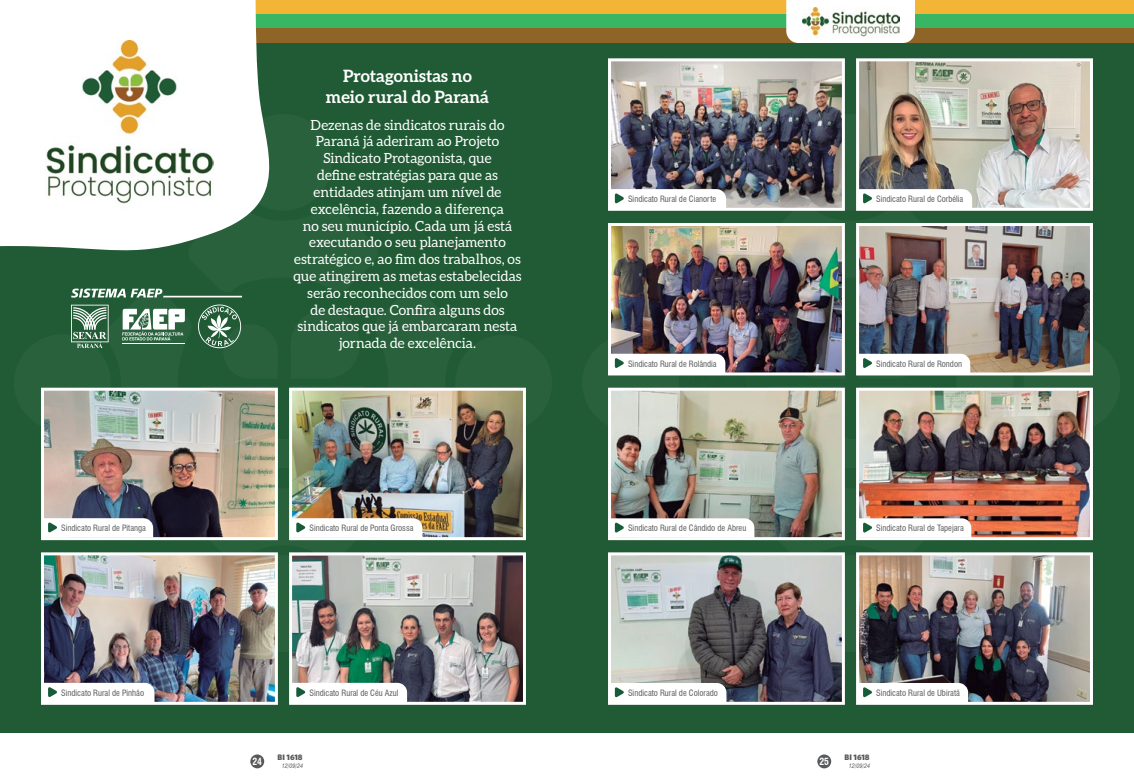
<style>
.page{position:relative;width:1134px;height:780px;background:#fff}
.page>*{position:absolute;margin:0;border:0;box-sizing:border-box;transform-origin:0 0}
.t1{font:700 17px/20.4px "Aleo";color:#fff;text-align:center}
.t2{font:14px/16.8px "Aleo";color:#fff;text-align:center}
.t3{font:700 condensed 9.6px "Swiss 721 BT";color:#fff}
.t4{font:condensed 8.5px "Swiss 721 BT";color:#58595b}
.t5{font:900 8px "Whitney HTF";color:#58595b}
.t6{font:italic condensed 6px "Swiss 721 BT";color:#58595b}
</style>
<div class="page">
<div style="left:250px;top:754px;width:14px;height:14px;background:#58595b;border-radius:50%"></div>
<div style="left:817px;top:754px;width:14px;height:14px;background:#58595b;border-radius:50%"></div>
<div style="left:0;top:0;width:1134px;height:732px;background:#205b35"></div>
<div style="left:235px;top:114px;width:97px;height:97px;background:#28613c;border-radius:50%"></div>
<div style="left:234px;top:555px;width:97px;height:97px;background:#28613c;border-radius:50%"></div>
<div style="left:455px;top:335px;width:97px;height:96px;background:#28613c;border-radius:50%"></div>
<svg style="left:14px;top:334px;width:97px;height:97px"></svg>
<div style="left:803px;top:114px;width:97px;height:97px;background:#28613c;border-radius:50%"></div>
<div style="left:802px;top:555px;width:97px;height:97px;background:#28613c;border-radius:50%"></div>
<div style="left:1023px;top:335px;width:97px;height:96px;background:#28613c;border-radius:50%"></div>
<svg style="left:582px;top:334px;width:97px;height:97px"></svg>
<div style="left:223px;top:0;width:911px;height:14px;background:#f3b536"></div>
<div style="left:223px;top:14px;width:911px;height:15px;background:#39b663"></div>
<div style="left:223px;top:29px;width:911px;height:14px;background:#8e6527"></div>
<svg style="left:0;top:0;width:295px;height:247px;fill:#fff"></svg>
<img style="left:612px;top:62px;width:229px;height:127px">
<div style="left:608px;top:58px;width:237px;height:153px;border:3px solid #fff"></div>
<img style="left:860px;top:62px;width:229px;height:145px">
<div style="left:856px;top:58px;width:237px;height:153px;border:3px solid #fff"></div>
<img style="left:1030px;top:227px;width:59px;height:144px">
<div style="left:856px;top:223px;width:237px;height:152px;border:3px solid #fff"></div>
<img style="left:612px;top:561px;width:229px;height:139px">
<div style="left:608px;top:552px;width:237px;height:152px;border:3px solid #fff"></div>
<img style="left:860px;top:556px;width:229px;height:144px">
<div style="left:856px;top:552px;width:237px;height:152px;border:3px solid #fff"></div>
<img style="left:462px;top:391px;width:60px;height:145px">
<div style="left:289px;top:387px;width:237px;height:153px;border:3px solid #fff"></div>
<img style="left:45px;top:561px;width:229px;height:139px">
<div style="left:41px;top:552px;width:237px;height:152px;border:3px solid #fff"></div>
<img style="left:293px;top:556px;width:229px;height:144px">
<div style="left:289px;top:552px;width:237px;height:152px;border:3px solid #fff"></div>
<img style="left:46px;top:40px;width:167px;height:164px">
<div style="left:786px;top:0;width:129px;height:43px;background:#fff"></div>
<img style="left:802px;top:8px;width:98px;height:30px">
<img style="left:1030px;top:391px;width:59px;height:145px">
<div style="left:856px;top:387px;width:237px;height:153px;border:3px solid #fff"></div>
<img style="left:44px;top:204px;width:418px;height:357px">
<svg style="left:44px;top:682px;width:110px;height:20px;background:#eff1f2"></svg>
<svg style="left:292px;top:682px;width:115px;height:20px;background:#f1f4f3"></svg>
<img style="left:611px;top:189px;width:419px;height:372px">
<div style="left:611px;top:683px;width:115px;height:19px;background:#fff"></div>
<div style="left:859px;top:683px;width:109px;height:19px;background:#fff"></div>
<p class="t1" style="left:326px;top:66px;width:165px">Protagonistas no meio rural do Paraná</p>
<p class="t2" style="left:293px;top:116px;width:230px">Dezenas de sindicatos rurais do<br>Paraná já aderiram ao Projeto<br>Sindicato Protagonista, que<br>define estratégias para que as entidades atinjam um nível de excelência, fazendo a diferença<br>no seu município. Cada um já está executando o seu planejamento estratégico e, ao fim dos trabalhos, os que atingirem as metas estabelecidas serão reconhecidos com um selo<br>de destaque. Confira alguns dos sindicatos que já embarcaram nesta jornada de excelência.</p>
<p class="t4" style="left:628px;top:194px;width:90px">Sindicato Rural de Cianorte</p>
<p class="t4" style="left:876px;top:194px;width:89px">Sindicato Rural de Corbélia</p>
<p class="t4" style="left:628px;top:358px;width:90px">Sindicato Rural de Rolândia</p>
<p class="t4" style="left:876px;top:358px;width:87px">Sindicato Rural de Rondon</p>
<p class="t4" style="left:61px;top:522px;width:86px">Sindicato Rural de Pitanga</p>
<p class="t4" style="left:309px;top:522px;width:106px">Sindicato Rural de Ponta Grossa</p>
<p class="t4" style="left:628px;top:523px;width:120px">Sindicato Rural de Cândido de Abreu</p>
<p class="t4" style="left:876px;top:523px;width:89px">Sindicato Rural de Tapejara</p>
<p class="t4" style="left:61px;top:687px;width:84px">Sindicato Rural de Pinhão</p>
<p class="t4" style="left:309px;top:687px;width:91px">Sindicato Rural de Céu Azul</p>
<p class="t4" style="left:628px;top:687px;width:91px">Sindicato Rural de Colorado</p>
<p class="t4" style="left:876px;top:687px;width:85px">Sindicato Rural de Ubiratã</p>
<p class="t3" style="left:252px;top:755px;width:11px">24</p>
<p class="t5" style="left:278px;top:752px;width:27px">BI 1618</p>
<p class="t6" style="left:282px;top:762px;width:23px">12/09/24</p>
<p class="t3" style="left:819px;top:755px;width:11px">25</p>
<p class="t5" style="left:844px;top:752px;width:27px">BI 1618</p>
<p class="t6" style="left:849px;top:762px;width:23px">12/09/24</p>
</div>
